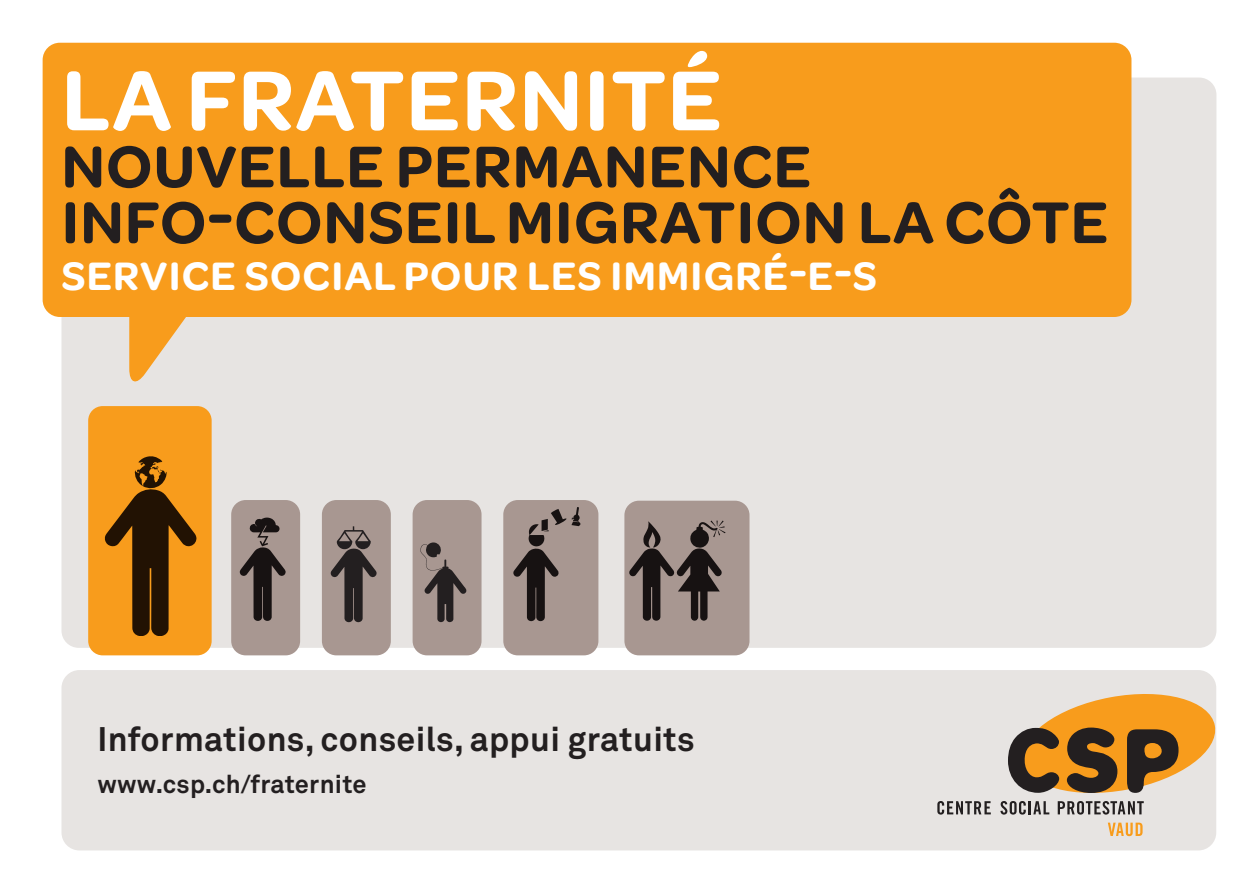
<style>
.page{position:relative;width:1259px;height:893px;background:#fff}
.page>*{position:absolute;margin:0;border:0;box-sizing:border-box;transform-origin:0 0}
.t1{font:600 90.6px "Omnes";letter-spacing:.02em;color:#fff}
.t2{font:600 62.7px "Omnes";letter-spacing:.02em;color:#231f20}
.t3{font:600 42.3px "Omnes";letter-spacing:.03em;color:#fff}
.t4{font:700 33.6px "Akkurat";letter-spacing:.01em;color:#231f20}
.t5{font:700 25.2px "Akkurat";letter-spacing:.01em;color:#231f20}
</style>
<div class="page">
<div style="left:61px;top:78px;width:1155px;height:570px;background:#e7e4e2;border-radius:17px"></div>
<div style="left:43px;top:43px;width:1088px;height:274px;background:#f89c1c;border-radius:17px"></div>
<svg style="left:129px;top:317px;width:57px;height:65px"></svg>
<div style="left:88px;top:406px;width:124px;height:249px;background:#f89c1c;border-radius:14px"></div>
<svg style="left:105px;top:456px;width:91px;height:180px"></svg>
<div style="left:412px;top:500px;width:69px;height:155px;background:#a89791;border-radius:14px"></div>
<svg style="left:420px;top:542px;width:46px;height:80px"></svg>
<div style="left:322px;top:500px;width:69px;height:155px;background:#a89791;border-radius:14px"></div>
<svg style="left:331px;top:526px;width:45px;height:96px"></svg>
<div style="left:231px;top:500px;width:69px;height:155px;background:#a89791;border-radius:14px"></div>
<svg style="left:240px;top:518px;width:45px;height:103px"></svg>
<div style="left:503px;top:500px;width:95px;height:155px;background:#a89791;border-radius:14px"></div>
<svg style="left:513px;top:507px;width:67px;height:114px"></svg>
<div style="left:624px;top:501px;width:125px;height:154px;background:#a89791;border-radius:14px"></div>
<svg style="left:629px;top:521px;width:96px;height:100px"></svg>
<div style="left:61px;top:670px;width:1155px;height:180px;background:#e7e4e2;border-radius:18px"></div>
<svg style="left:1108px;top:823px;width:34px;height:13px"></svg>
<svg style="left:937px;top:801px;width:53px;height:14px"></svg>
<svg style="left:1000px;top:694px;width:216px;height:121px"></svg>
<p class="t1" style="left:62px;top:37px;width:661px">LA FRATERNITÉ</p>
<p class="t2" style="left:62px;top:123px;width:751px">NOUVELLE PERMANENCE</p>
<p class="t2" style="left:62px;top:179px;width:1048px">INFO-CONSEIL MIGRATION LA CÔTE</p>
<p class="t3" style="left:61px;top:247px;width:817px">SERVICE SOCIAL POUR LES IMMIGRÉ-E-S</p>
<p class="t4" style="left:97px;top:717px;width:599px">Informations, conseils, appui gratuits</p>
<p class="t5" style="left:97px;top:768px;width:271px">www.csp.ch/fraternite</p>
</div>
